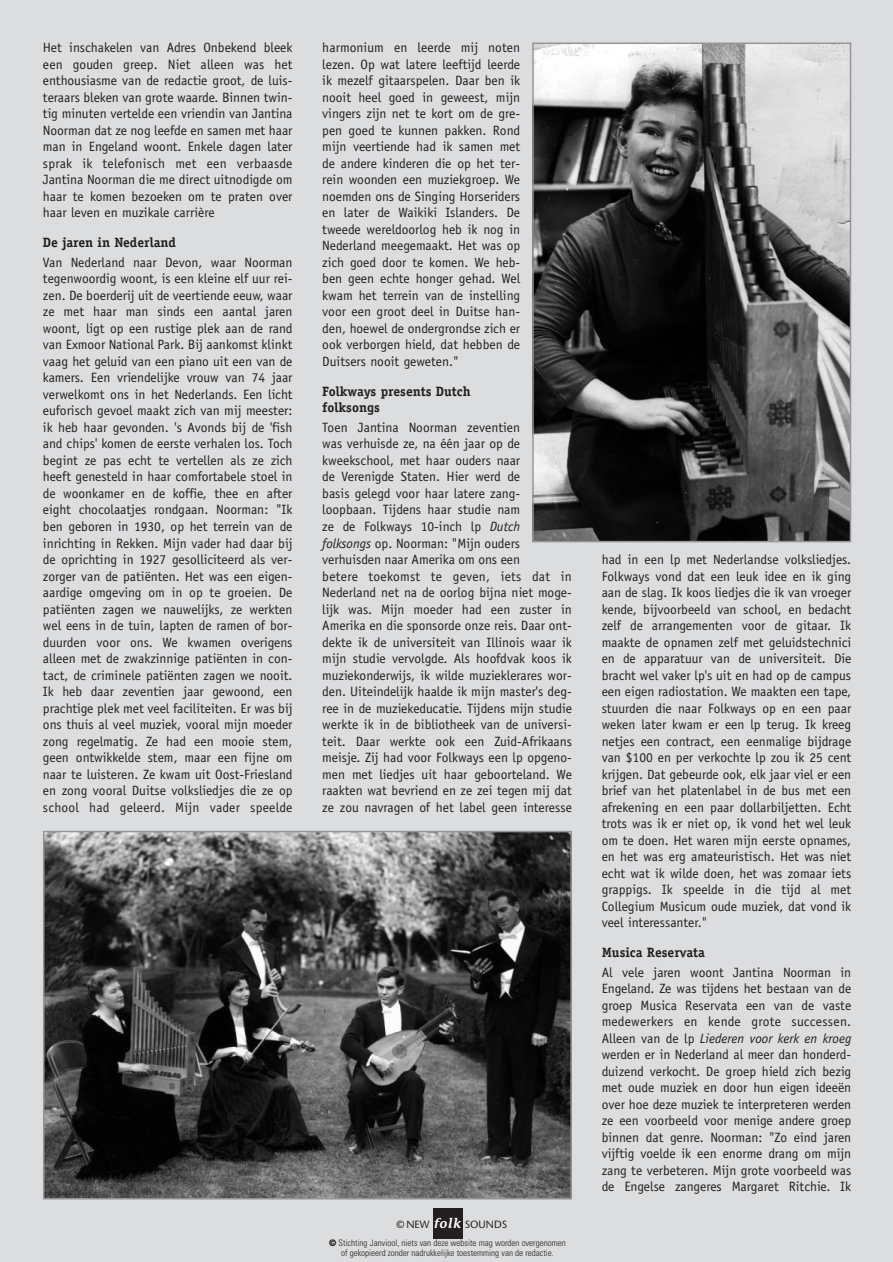
<style>
.page{position:relative;width:893px;height:1262px;background:#fff}
.page>*{position:absolute;margin:0;border:0;box-sizing:border-box;transform-origin:0 0}
.t1{font:13.5px/16.5px "Officina Sans";color:#231f20;text-align:justify}
.t2{font:700 13.5px/16.5px "Officina Serif";color:#231f20}
.t3{font:10.5px "Stone Sans";color:#231f20}
.t4{font:300 condensed 9px/9.8px "Univers";color:#231f20;text-align:center}
.s1{font-style:italic}
.s2{font-family:"Stone Informal";font-weight:600;font-style:italic;font-size:13.8px;color:#fff}
.s3{font-weight:900;font-stretch:expanded}
</style>
<div class="page">
<div style="left:0;top:0;width:892px;height:1261px;background:#dcdddf"></div>
<div style="left:433px;top:1208px;width:30px;height:30px;background:#231f20"></div>
<img style="left:535px;top:46px;width:313px;height:493px">
<div style="left:532px;top:43px;width:319px;height:499px;border:2px solid #939598"></div>
<img style="left:46px;top:834px;width:523px;height:362px">
<div style="left:43px;top:831px;width:529px;height:368px;border:2px solid #939598"></div>
<p class="t1" style="left:43px;top:41px;width:251px">Het inschakelen van Adres Onbekend bleek een gouden greep. Niet alleen was het enthousiasme van de redactie groot, de luis&shy;teraars bleken van grote waarde. Binnen twin&shy;tig minuten vertelde een vriendin van Jantina Noorman dat ze nog leefde en samen met haar man in Engeland woont. Enkele dagen later sprak ik telefonisch met een verbaasde Jantina Noorman die me direct uitnodigde om haar te komen bezoeken om te praten over haar leven en muzikale carrière</p>
<p class="t2" style="left:43px;top:236px;width:134px">De jaren in Nederland</p>
<p class="t1" style="left:43px;top:255px;width:251px">Van Nederland naar Devon, waar Noorman tegenwoordig woont, is een kleine elf uur rei&shy;zen. De boerderij uit de veertiende eeuw, waar ze met haar man sinds een aantal jaren woont, ligt op een rustige plek aan de rand van Exmoor National Park. Bij aankomst klinkt vaag het geluid van een piano uit een van de kamers. Een vriendelijke vrouw van 74 jaar verwelkomt ons in het Nederlands. Een licht euforisch gevoel maakt zich van mij meester: ik heb haar gevonden. 's Avonds bij de 'fish and chips' komen de eerste verhalen los. Toch begint ze pas echt te vertellen als ze zich heeft genesteld in haar comfortabele stoel in de woonkamer en de koffie, thee en after eight chocolaatjes rondgaan. Noorman: "Ik ben geboren in 1930, op het terrein van de inrichting in Rekken. Mijn vader had daar bij de oprichting in 1927 gesolliciteerd als ver&shy;zorger van de patiënten. Het was een eigen&shy;aardige omgeving om in op te groeien. De patiënten zagen we nauwelijks, ze werkten wel eens in de tuin, lapten de ramen of bor&shy;duurden voor ons. We kwamen overigens alleen met de zwakzinnige patiënten in con&shy;tact, de criminele patiënten zagen we nooit.<br>Ik heb daar zeventien jaar gewoond, een prachtige plek met veel faciliteiten. Er was bij ons thuis al veel muziek, vooral mijn moeder zong regelmatig. Ze had een mooie stem, geen ontwikkelde stem, maar een fijne om naar te luisteren. Ze kwam uit Oost-Friesland en zong vooral Duitse volksliedjes die ze op school had geleerd. Mijn vader speelde</p>
<p class="t1" style="left:322px;top:41px;width:199px">harmonium en leerde mij noten lezen. Op wat latere leeftijd leerde ik mezelf gitaarspelen. Daar ben ik nooit heel goed in geweest, mijn vingers zijn net te kort om de gre&shy;pen goed te kunnen pakken. Rond mijn veertiende had ik samen met de andere kinderen die op het ter&shy;rein woonden een muziekgroep. We noemden ons de Singing Horseriders en later de Waikiki Islanders. De tweede wereldoorlog heb ik nog in Nederland meegemaakt. Het was op zich goed door te komen. We heb&shy;ben geen echte honger gehad. Wel kwam het terrein van de instelling voor een groot deel in Duitse han&shy;den, hoewel de ondergrondse zich er ook verborgen hield, dat hebben de Duitsers nooit geweten."</p>
<p class="t2" style="left:322px;top:384px;width:150px">Folkways presents Dutch folksongs</p>
<p class="t1" style="left:322px;top:420px;width:251px;text-align:left">Toen Jantina Noorman zeventien<br>was verhuisde ze, na één jaar op de kweekschool, met haar ouders naar<br>de Verenigde Staten. Hier werd de<br>basis gelegd voor haar latere zang&shy;loopbaan. Tijdens haar studie nam<br>ze de Folkways 10-inch lp <span class="s1">Dutch folksongs</span> op. Noorman: "Mijn ouders verhuisden naar Amerika om ons een<br>betere toekomst te geven, iets dat in Nederland net na de oorlog bijna niet moge&shy;lijk was. Mijn moeder had een zuster in Amerika en die sponsorde onze reis. Daar ont&shy;dekte ik de universiteit van Illinois waar ik mijn studie vervolgde. Als hoofdvak koos ik muziekonderwijs, ik wilde muzieklerares wor&shy;den. Uiteindelijk haalde ik mijn master's deg&shy;ree in de muziekeducatie. Tijdens mijn studie werkte ik in de bibliotheek van de universi&shy;teit. Daar werkte ook een Zuid-Afrikaans meisje. Zij had voor Folkways een lp opgeno&shy;men met liedjes uit haar geboorteland. We raakten wat bevriend en ze zei tegen mij dat ze zou navragen of het label geen interesse</p>
<p class="t3" style="left:396px;top:1220px;width:112px">© NEW <span class="s2">folk</span> SOUNDS</p>
<p class="t4" style="left:329px;top:1239px;width:238px"><span class="s3">©</span> Stichting Janviool, niets van deze website mag worden overgenomen of gekopieerd zonder nadrukkelijke toestemming van de redactie.</p>
<p class="t1" style="left:601px;top:552px;width:251px">had in een lp met Nederlandse volksliedjes.<br>Folkways vond dat een leuk idee en ik ging aan de slag. Ik koos liedjes die ik van vroeger kende, bijvoorbeeld van school, en bedacht zelf de arrangementen voor de gitaar. Ik maakte de opnamen zelf met geluidstechnici en de apparatuur van de universiteit. Die bracht wel vaker lp's uit en had op de campus een eigen radiostation. We maakten een tape, stuurden die naar Folkways op en een paar weken later kwam er een lp terug. Ik kreeg netjes een contract, een eenmalige bijdrage van $100 en per verkochte lp zou ik 25 cent krijgen. Dat gebeurde ook, elk jaar viel er een brief van het platenlabel in de bus met een afrekening en een paar dollarbiljetten. Echt trots was ik er niet op, ik vond het wel leuk om te doen. Het waren mijn eerste opnames, en het was erg amateuristisch. Het was niet echt wat ik wilde doen, het was zomaar iets grappigs. Ik speelde in die tijd al met Collegium Musicum oude muziek, dat vond ik veel interessanter."</p>
<p class="t2" style="left:601px;top:945px;width:105px">Musica Reservata</p>
<p class="t1" style="left:601px;top:965px;width:251px">Al vele jaren woont Jantina Noorman in Engeland. Ze was tijdens het bestaan van de groep Musica Reservata een van de vaste medewerkers en kende grote successen.<br>Alleen van de lp <span class="s1">Liederen voor kerk en kroeg </span>werden er in Nederland al meer dan honderd&shy;duizend verkocht. De groep hield zich bezig met oude muziek en door hun eigen ideeën over hoe deze muziek te interpreteren werden ze een voorbeeld voor menige andere groep binnen dat genre. Noorman: "Zo eind jaren vijftig voelde ik een enorme drang om mijn zang te verbeteren. Mijn grote voorbeeld was de Engelse zangeres Margaret Ritchie. Ik</p>
</div>
